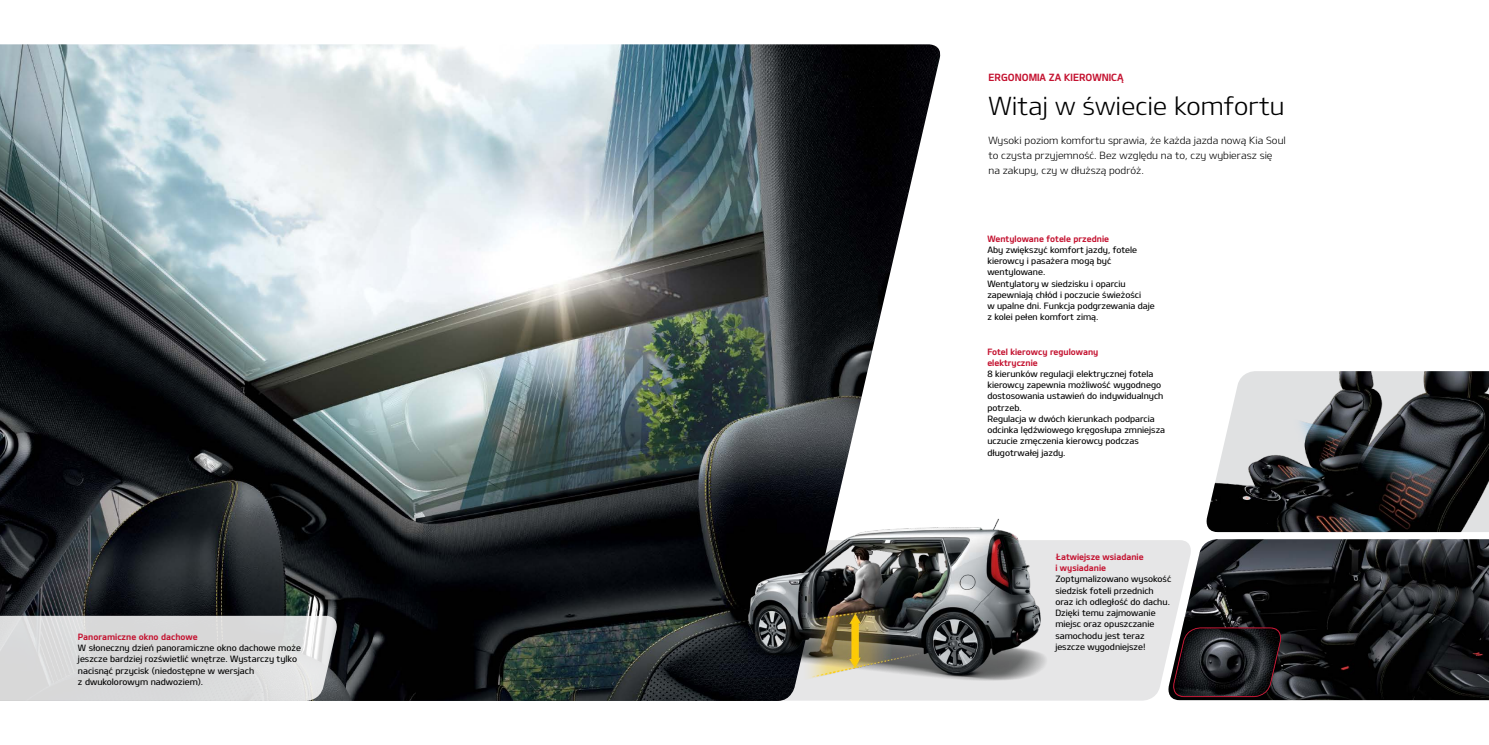
<style>
.page{position:relative;width:1489px;height:745px;background:#fff}
.page>*{position:absolute;margin:0;border:0;box-sizing:border-box;transform-origin:0 0}
.t1{font:25px "Design KOTFL";color:#000}
.t2{font:10px/15px "Design KOTFL";color:#000}
.t3{font:10px "Design KOTFB";color:#c41230}
.t4{font:8.75px/11.2px "Design KOTFM";color:#000}
.t5{font:8.75px/11.2px "Design KOTFB";color:#c41230}
</style>
<div class="page">
<div style="left:942px;top:540px;width:251px;height:160px;background:#e6e6e7"></div>
<img style="left:1206px;top:371px;width:282px;height:160px">
<img style="left:1165px;top:539px;width:323px;height:160px">
<svg style="left:1169px;top:626px;width:115px;height:71px;background:#302c30"></svg>
<img style="left:0;top:44px;width:942px;height:656px">
<svg style="left:0;top:615px;width:340px;height:85px;background:#d4d4d4"></svg>
<img style="left:725px;top:480px;width:354px;height:219px">
<p class="t5" style="left:78px;top:630px;width:121px">Panoramiczne okno dachowe</p>
<p class="t4" style="left:78px;top:641px;width:224px">W słoneczny dzień panoramiczne okno dachowe może jeszcze bardziej rozświetlić wnętrze. Wystarczy tylko nacisnąć przycisk (niedostępne w wersjach<br>z dwukolorowym nadwoziem).</p>
<p class="t3" style="left:988px;top:71px;width:136px">ERGONOMIA ZA KIEROWNICĄ</p>
<h1 class="t1" style="left:988px;top:90px;width:297px">Witaj w świecie komfortu</h1>
<p class="t2" style="left:988px;top:132px;width:299px">Wysoki poziom komfortu sprawia, że każda jazda nową Kia Soul to czysta przyjemność. Bez względu na to, czy wybierasz się na zakupy, czy w dłuższą podróż.</p>
<p class="t5" style="left:987px;top:232px;width:123px">Wentylowane fotele przednie</p>
<p class="t4" style="left:987px;top:243px;width:169px">Aby zwiększyć komfort jazdy, fotele kierowcy i pasażera mogą być wentylowane.<br>Wentylatory w siedzisku i oparciu zapewniają chłód i poczucie świeżości<br>w upalne dni. Funkcja podgrzewania daje z kolei pełen komfort zimą.</p>
<p class="t5" style="left:987px;top:345px;width:112px">Fotel kierowcy regulowany elektrycznie</p>
<p class="t4" style="left:987px;top:367px;width:179px">8 kierunków regulacji elektrycznej fotela kierowcy zapewnia możliwość wygodnego dostosowania ustawień do indywidualnych potrzeb.<br>Regulacja w dwóch kierunkach podparcia odcinka lędźwiowego kręgosłupa zmniejsza uczucie zmęczenia kierowcy podczas długotrwałej jazdy.</p>
<p class="t5" style="left:1055px;top:550px;width:90px">Łatwiejsze wsiadanie i wysiadanie</p>
<p class="t4" style="left:1055px;top:572px;width:117px">Zoptymalizowano wysokość siedzisk foteli przednich oraz ich odległość do dachu.<br>Dzięki temu zajmowanie miejsc oraz opuszczanie samochodu jest teraz jeszcze wygodniejsze!</p>
</div>
